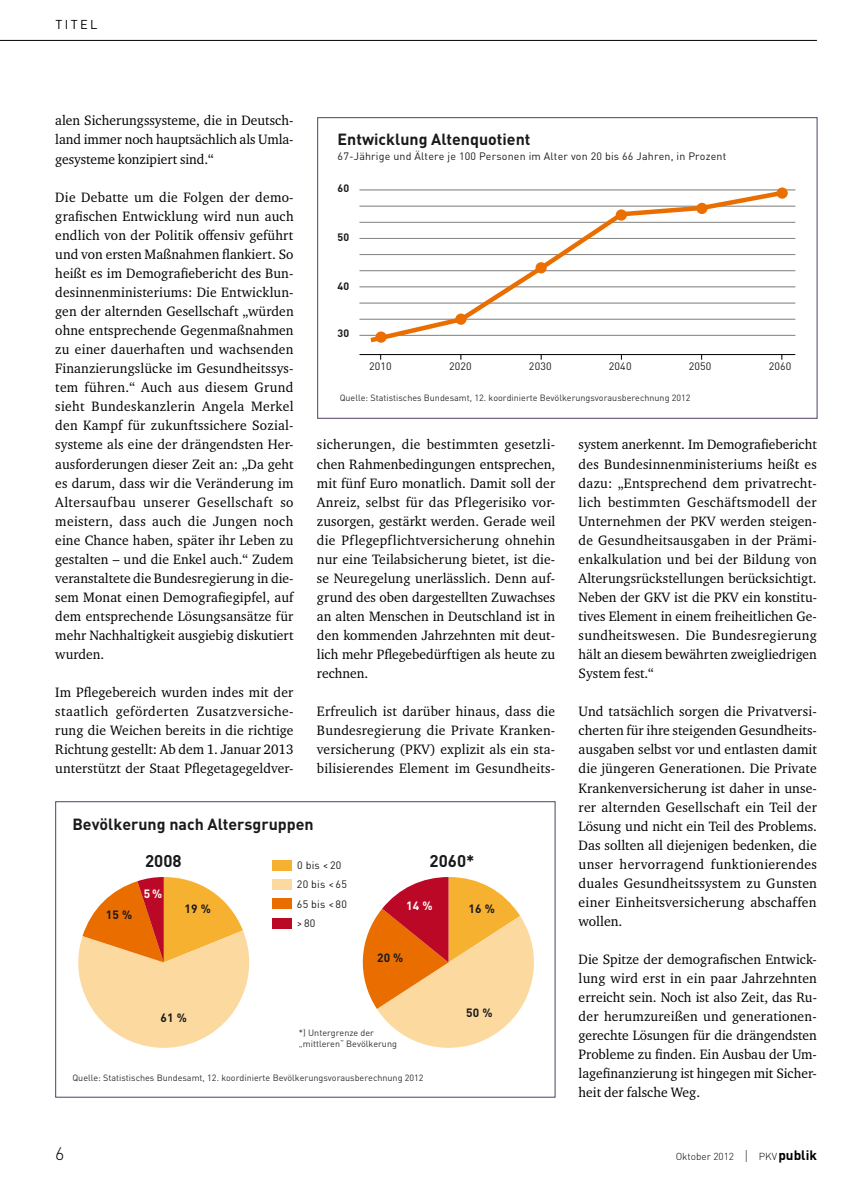
<style>
.page{position:relative;width:868px;height:1187px;background:#fff}
.page>*{position:absolute;margin:0;border:0;box-sizing:border-box;transform-origin:0 0}
.t1{font:300 18px "DINOT";color:#000}
.t2{font:700 16.8px "DINOT";color:#191a1b}
.t3{font:700 15.9px "DINOT";color:#191a1b}
.t4{font:13.95px/19px "Charter ITC Std";color:#000;text-align:justify}
.t5{font:12.75px "DINOT";color:#000}
.t6{font:700 11.85px "DINOT";letter-spacing:.015em;color:#191a1b}
.t7{font:700 11.85px "DINOT";color:#fff}
.t8{font:10.65px/19.4px "DINOT";letter-spacing:.015em;color:#191a1b}
.t9{font:700 10.65px "DINOT";letter-spacing:.015em;color:#191a1b}
.t10{font:300 10.05px "DINOT";color:#000}
.t11{font:9px/10.8px "DINOT";color:#2e3030}
.s1{font-size:14.1px}
.s2{font-weight:700;font-size:13.5px}
</style>
<div class="page">
<hr style="left:0;top:40px;width:816px;height:1px;background:#000">
<svg style="left:78px;top:877px;width:172px;height:171px"></svg>
<svg style="left:362px;top:877px;width:172px;height:171px"></svg>
<div style="left:272px;top:859px;width:20px;height:11px;background:#f7b130"></div>
<div style="left:272px;top:879px;width:20px;height:10px;background:#fcd99f"></div>
<div style="left:272px;top:898px;width:20px;height:11px;background:#ea6d00"></div>
<div style="left:272px;top:917px;width:20px;height:11px;background:#bb0826"></div>
<div style="left:55px;top:801px;width:500px;height:296px;border:1px solid #523f67"></div>
<hr style="left:359px;top:286px;width:436px;height:1px;background:#848482">
<hr style="left:359px;top:335px;width:436px;height:1px;background:#848482">
<hr style="left:359px;top:238px;width:436px;height:1px;background:#848482">
<hr style="left:359px;top:190px;width:436px;height:1px;background:#848482">
<hr style="left:359px;top:319px;width:436px;height:1px;background:#848482">
<hr style="left:359px;top:303px;width:436px;height:1px;background:#848482">
<hr style="left:359px;top:270px;width:436px;height:1px;background:#848482">
<hr style="left:359px;top:254px;width:436px;height:1px;background:#848482">
<hr style="left:359px;top:222px;width:436px;height:1px;background:#848482">
<hr style="left:359px;top:206px;width:436px;height:1px;background:#848482">
<svg style="left:365px;top:188px;width:422px;height:155px"></svg>
<div style="left:375px;top:331px;width:11px;height:12px;background:#eb6e00;border-radius:50%"></div>
<div style="left:455px;top:313px;width:11px;height:12px;background:#eb6e00;border-radius:50%"></div>
<div style="left:535px;top:262px;width:11px;height:11px;background:#eb6e00;border-radius:50%"></div>
<div style="left:615px;top:209px;width:12px;height:12px;background:#eb6e00;border-radius:50%"></div>
<div style="left:696px;top:203px;width:11px;height:11px;background:#eb6e00;border-radius:50%"></div>
<div style="left:776px;top:187px;width:11px;height:12px;background:#eb6e00;border-radius:50%"></div>
<hr style="left:359px;top:354px;width:436px;height:1px;background:#07090c">
<div style="left:317px;top:117px;width:500px;height:301px;border:1px solid #523f67"></div>
<p class="t5" style="left:55px;top:16px;width:44px">tite l</p>
<p class="t4" style="left:55px;top:111px;width:240px">alen Sicherungssysteme, die in Deutsch&shy;land immer noch hauptsächlich als Umla&shy;gesysteme konzipiert sind.“</p>
<p class="t4" style="left:55px;top:187px;width:240px">Die Debatte um die Folgen der demo&shy;grafischen Entwicklung wird nun auch endlich von der Politik offensiv geführt und von ersten Maßnahmen flankiert. So heißt es im Demografiebericht des Bun&shy;desinnenministeriums: Die Entwicklun&shy;gen der alternden Gesellschaft „würden ohne entsprechende Gegenmaßnahmen zu einer dauerhaften und wachsenden Finanzierungslücke im Gesundheitssys&shy;tem führen.“ Auch aus diesem Grund sieht Bundeskanzlerin Angela Merkel den Kampf für zukunftssichere Sozial&shy;systeme als eine der drängendsten Her&shy;ausforderungen dieser Zeit an: „Da geht es darum, dass wir die Veränderung im Altersaufbau unserer Gesellschaft so meistern, dass auch die Jungen noch eine Chance haben, später ihr Leben zu gestalten – und die Enkel auch.“ Zudem veranstaltete die Bundesregierung in die&shy;sem Monat einen Demografiegipfel, auf dem entsprechende Lösungsansätze für mehr Nachhaltigkeit ausgiebig diskutiert wurden.</p>
<p class="t4" style="left:55px;top:682px;width:240px">Im Pflegebereich wurden indes mit der staatlich geförderten Zusatzversiche&shy;rung die Weichen bereits in die richtige Richtung gestellt: Ab dem 1. Januar 2013 unterstützt der Staat Pflegetagegeldver-</p>
<p class="t3" style="left:337px;top:128px;width:194px">Entwicklung Altenquotient</p>
<p class="t8" style="left:337px;top:146px;width:390px">67-Jährige und Ältere je 100 Personen im Alter von 20 bis 66 Jahren, in Prozent</p>
<p class="t9" style="left:337px;top:181px;width:13px">60</p>
<p class="t9" style="left:337px;top:230px;width:13px">50</p>
<p class="t9" style="left:337px;top:278px;width:13px">40</p>
<p class="t9" style="left:337px;top:326px;width:13px">30</p>
<p class="t8" style="left:369px;top:356px;width:24px">2010</p>
<p class="t8" style="left:449px;top:356px;width:24px">2020</p>
<p class="t8" style="left:529px;top:356px;width:24px">2030</p>
<p class="t8" style="left:608px;top:356px;width:24px">2040</p>
<p class="t8" style="left:688px;top:356px;width:24px">2050</p>
<p class="t8" style="left:768px;top:356px;width:24px">2060</p>
<p class="t11" style="left:340px;top:392px;width:352px">Quelle: Statistisches Bundesamt, 12. koordinierte Bevölkerungsvorausberechnung 2012</p>
<p class="t4" style="left:578px;top:435px;width:240px">system anerkennt. Im Demografiebericht des Bundesinnenministeriums heißt es dazu: „Entsprechend dem privatrecht&shy;lich bestimmten Geschäftsmodell der Unternehmen der PKV werden steigen&shy;de Gesundheitsausgaben in der Prämi&shy;enkalkulation und bei der Bildung von Alterungsrückstellungen berücksichtigt.<br>Neben der GKV ist die PKV ein konstitu&shy;tives Element in einem freiheitlichen Ge&shy;sundheitswesen. Die Bundesregierung hält an diesem bewährten zweigliedrigen System fest.“</p>
<p class="t4" style="left:578px;top:701px;width:240px">Und tatsächlich sorgen die Privatversi&shy;cherten für ihre steigenden Gesundheits&shy;ausgaben selbst vor und entlasten damit die jüngeren Generationen. Die Private Krankenversicherung ist daher in unse&shy;rer alternden Gesellschaft ein Teil der Lösung und nicht ein Teil des Problems.<br>Das sollten all diejenigen bedenken, die unser hervorragend funktionierendes duales Gesundheitssystem zu Gunsten einer Einheitsversicherung abschaffen wollen.</p>
<p class="t4" style="left:578px;top:949px;width:240px">Die Spitze der demografischen Entwick&shy;lung wird erst in ein paar Jahrzehnten erreicht sein. Noch ist also Zeit, das Ru&shy;der herumzureißen und generationen&shy;gerechte Lösungen für die drängendsten Probleme zu finden. Ein Ausbau der Um&shy;lagefinanzierung ist hingegen mit Sicher&shy;heit der falsche Weg.</p>
<p class="t4" style="left:317px;top:435px;width:240px">sicherungen, die bestimmten gesetzli&shy;chen Rahmenbedingungen entsprechen, mit fünf Euro monatlich. Damit soll der Anreiz, selbst für das Pflegerisiko vor&shy;zusorgen, gestärkt werden. Gerade weil die Pflegepflichtversicherung ohnehin nur eine Teilabsicherung bietet, ist die&shy;se Neuregelung unerlässlich. Denn auf&shy;grund des oben dargestellten Zuwachses an alten Menschen in Deutschland ist in den kommenden Jahrzehnten mit deut&shy;lich mehr Pflegebedürftigen als heute zu rechnen.</p>
<p class="t4" style="left:317px;top:701px;width:240px">Erfreulich ist darüber hinaus, dass die Bundesregierung die Private Kranken&shy;versicherung (PKV) explizit als ein sta&shy;bilisierendes Element im Gesundheits-</p>
<p class="t3" style="left:72px;top:813px;width:243px">Bevölkerung nach Altersgruppen</p>
<p class="t2" style="left:145px;top:849px;width:38px">2008</p>
<p class="t2" style="left:429px;top:849px;width:46px">2060*</p>
<p class="t8" style="left:297px;top:855px;width:51px">0 bis &lt; 20<br>20 bis &lt; 65<br>65 bis &lt; 80 &gt;80</p>
<p class="t7" style="left:144px;top:885px;width:20px">5%</p>
<p class="t7" style="left:406px;top:897px;width:28px">14 %</p>
<p class="t6" style="left:468px;top:900px;width:28px">16 %</p>
<p class="t6" style="left:184px;top:900px;width:28px">19 %</p>
<p class="t6" style="left:106px;top:906px;width:28px">15 %</p>
<p class="t6" style="left:377px;top:949px;width:28px">20 %</p>
<p class="t6" style="left:466px;top:1004px;width:28px">50 %</p>
<p class="t6" style="left:160px;top:1009px;width:28px">61 %</p>
<p class="t11" style="left:299px;top:1027px;width:99px">*) Untergrenze der „mittleren“ Bevölkerung</p>
<p class="t11" style="left:72px;top:1072px;width:352px">Quelle: Statistisches Bundesamt, 12. koordinierte Bevölkerungsvorausberechnung 2012</p>
<p class="t1" style="left:55px;top:1141px;width:11px">6</p>
<p class="t10" style="left:675px;top:1149px;width:143px">Oktober 2012 <span class="s1">|</span> pkv <span class="s2">publik</span></p>
</div>
